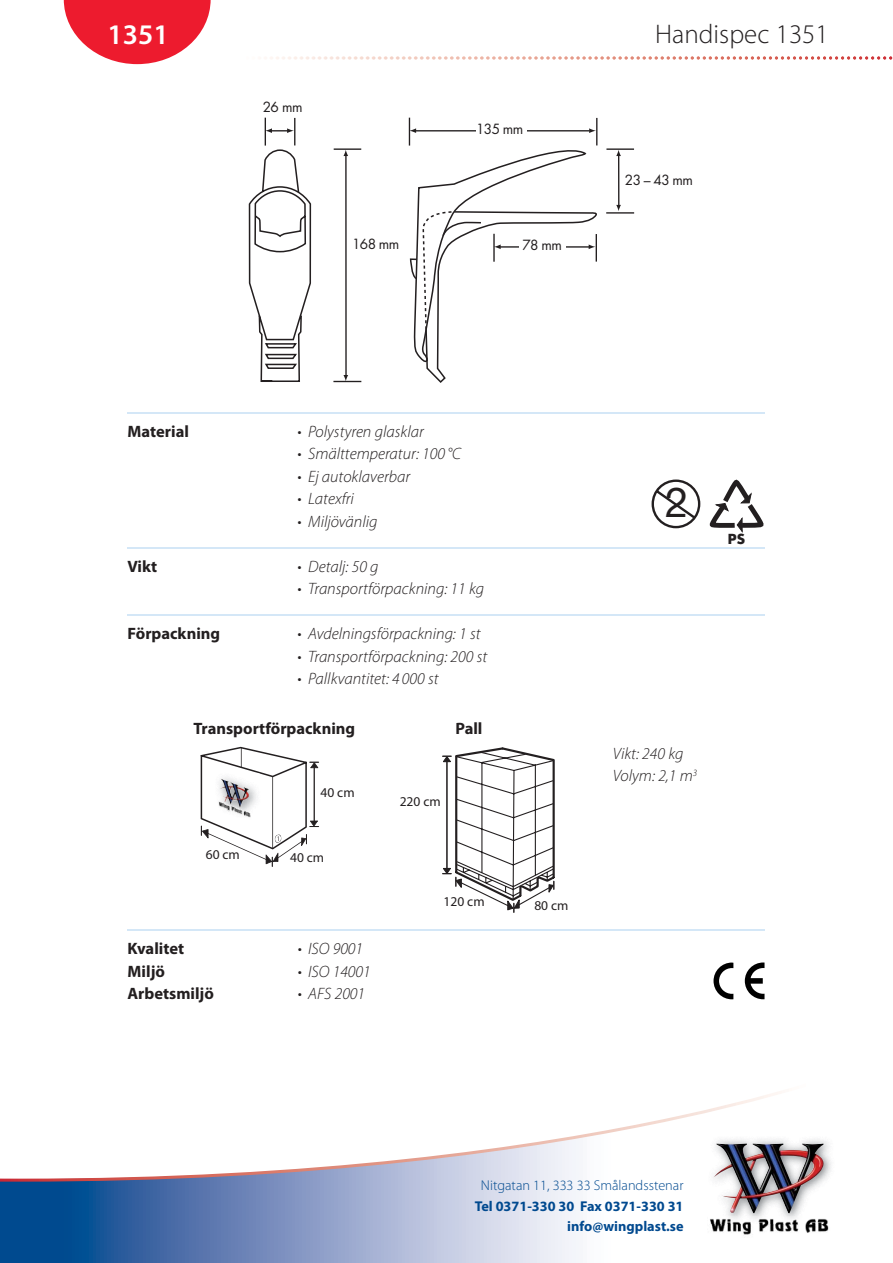
<style>
.page{position:relative;width:893px;height:1263px;background:#fff}
.page>*{position:absolute;margin:0;border:0;box-sizing:border-box;transform-origin:0 0}
.t1{font:41.55px "Helvetica Neue";color:#231f20}
.t2{font:600 28.5px "Myriad Pro";color:#fff}
.t3{font:300 27px "Myriad Pro";color:#231f20}
.t4{font:italic 300 16.5px/22.5px "Myriad Pro";color:#231f20}
.t5{font:700 16.5px "Myriad Pro";color:#231f20}
.t6{font:700 14.25px/20.2px "Myriad Pro";color:#00498f;text-align:right}
.t7{font:300 14.25px "Myriad Pro";color:#00498f}
.t8{font:13.65px "Futura";letter-spacing:-.05em;color:#231f20}
.t9{font:13.5px "Myriad Pro";color:#231f20}
.t10{font:700 13.5px "Futura";color:#231f20}
</style>
<div class="page">
<svg style="left:0;top:1184px;width:579px;height:79px;background:#7a96c0"></svg>
<svg style="left:0;top:1091px;width:782px;height:91px"></svg>
<svg style="left:713px;top:962px;width:20px;height:37px"></svg>
<svg style="left:745px;top:962px;width:19px;height:37px"></svg>
<img style="left:710px;top:1223px;width:119px;height:12px">
<img style="left:708px;top:1136px;width:123px;height:80px">
<img style="left:710px;top:1216px;width:118px;height:7px">
<img style="left:713px;top:1143px;width:112px;height:71px">
<hr style="left:128px;top:412px;width:637px;height:1px;background:#d4e7f7">
<hr style="left:128px;top:547px;width:637px;height:1px;background:#d4e7f7">
<hr style="left:128px;top:614px;width:637px;height:2px;background:#d4e7f7">
<hr style="left:128px;top:929px;width:637px;height:2px;background:#d4e7f7">
<svg style="left:64px;top:0;width:829px;height:64px"></svg>
<svg style="left:265px;top:118px;width:30px;height:22px"></svg>
<hr style="left:414px;top:130px;width:176px;height:1px;background:#231f20">
<svg style="left:589px;top:118px;width:8px;height:27px"></svg>
<svg style="left:409px;top:118px;width:7px;height:22px"></svg>
<hr style="left:618px;top:156px;width:1px;height:51px;background:#231f20">
<hr style="left:606px;top:148px;width:28px;height:2px;background:#231f20">
<hr style="left:606px;top:212px;width:28px;height:2px;background:#231f20">
<svg style="left:616px;top:150px;width:5px;height:6px"></svg>
<svg style="left:616px;top:205px;width:5px;height:6px"></svg>
<svg style="left:249px;top:140px;width:338px;height:243px"></svg>
<div style="left:476px;top:121px;width:50px;height:19px;background:#fff"></div>
<svg style="left:409px;top:210px;width:188px;height:173px"></svg>
<div style="left:519px;top:237px;width:46px;height:19px;background:#fff"></div>
<svg style="left:442px;top:747px;width:113px;height:165px"></svg>
<svg style="left:710px;top:480px;width:52px;height:52px"></svg>
<svg style="left:652px;top:479px;width:48px;height:49px"></svg>
<svg style="left:201px;top:747px;width:118px;height:120px"></svg>
<img style="left:215px;top:773px;width:45px;height:44px">
<img style="left:218px;top:801px;width:33px;height:16px">
<img style="left:220px;top:779px;width:30px;height:29px">
<h2 class="t2" style="left:108px;top:24px;width:63px">1351</h2>
<h3 class="t3" style="left:655px;top:23px;width:175px">Handispec 1351</h3>
<p class="t8" style="left:263px;top:100px;width:41px">26 mm</p>
<p class="t8" style="left:352px;top:238px;width:49px">168 mm</p>
<p class="t8" style="left:476px;top:123px;width:49px">135 mm</p>
<p class="t8" style="left:522px;top:239px;width:41px">78 mm</p>
<p class="t8" style="left:625px;top:173px;width:69px">23 – 43 mm</p>
<p class="t5" style="left:128px;top:425px;width:63px">Material</p>
<p class="t4" style="left:298px;top:422px;width:128px">• Polystyren glasklar</p>
<p class="t4" style="left:298px;top:444px;width:165px">• Smälttemperatur: 100 °C</p>
<p class="t4" style="left:298px;top:467px;width:114px">• Ej autoklaverbar</p>
<p class="t4" style="left:298px;top:489px;width:58px">• Latexfri</p>
<p class="t4" style="left:298px;top:512px;width:81px">• Miljövänlig</p>
<p class="t5" style="left:128px;top:560px;width:31px">Vikt</p>
<p class="t4" style="left:298px;top:557px;width:82px">• Detalj: 50 g</p>
<p class="t4" style="left:298px;top:579px;width:188px">• Transportförpackning: 11 kg</p>
<p class="t5" style="left:128px;top:628px;width:94px">Förpackning</p>
<p class="t4" style="left:298px;top:624px;width:184px">• Avdelningsförpackning: 1 st</p>
<p class="t4" style="left:298px;top:647px;width:191px">• Transportförpackning: 200 st</p>
<p class="t4" style="left:298px;top:669px;width:142px">• Pallkvantitet: 4 000 st</p>
<p class="t5" style="left:193px;top:722px;width:163px">Transportförpackning</p>
<p class="t5" style="left:455px;top:722px;width:29px">Pall</p>
<p class="t9" style="left:206px;top:849px;width:36px">60 cm</p>
<p class="t9" style="left:321px;top:787px;width:36px">40 cm</p>
<p class="t9" style="left:290px;top:852px;width:36px">40 cm</p>
<p class="t5" style="left:128px;top:943px;width:58px">Kvalitet</p>
<p class="t4" style="left:298px;top:939px;width:67px">• ISO 9001</p>
<p class="t5" style="left:128px;top:965px;width:39px">Miljö</p>
<p class="t4" style="left:298px;top:962px;width:75px">• ISO 14001</p>
<p class="t5" style="left:128px;top:988px;width:88px">Arbetsmiljö</p>
<p class="t4" style="left:298px;top:984px;width:69px">• AFS 2001</p>
<p class="t9" style="left:400px;top:796px;width:42px">220 cm</p>
<p class="t9" style="left:444px;top:896px;width:42px">120 cm</p>
<p class="t9" style="left:534px;top:900px;width:36px">80 cm</p>
<h1 class="t1" style="left:665px;top:488px;width:25px">2</h1>
<p class="t10" style="left:728px;top:533px;width:19px">PS</p>
<p class="t4" style="left:613px;top:744px;width:86px">Vikt: 240 kg<br>Volym: 2,1 m<sup>3</sup></p>
<p class="t7" style="left:481px;top:1180px;width:204px">Nitgatan 11, 333 33 Smålandsstenar</p>
<p class="t6" style="left:475px;top:1197px;width:210px">Tel 0371-330 30 Fax 0371-330 31 info@wingplast.se</p>
</div>
